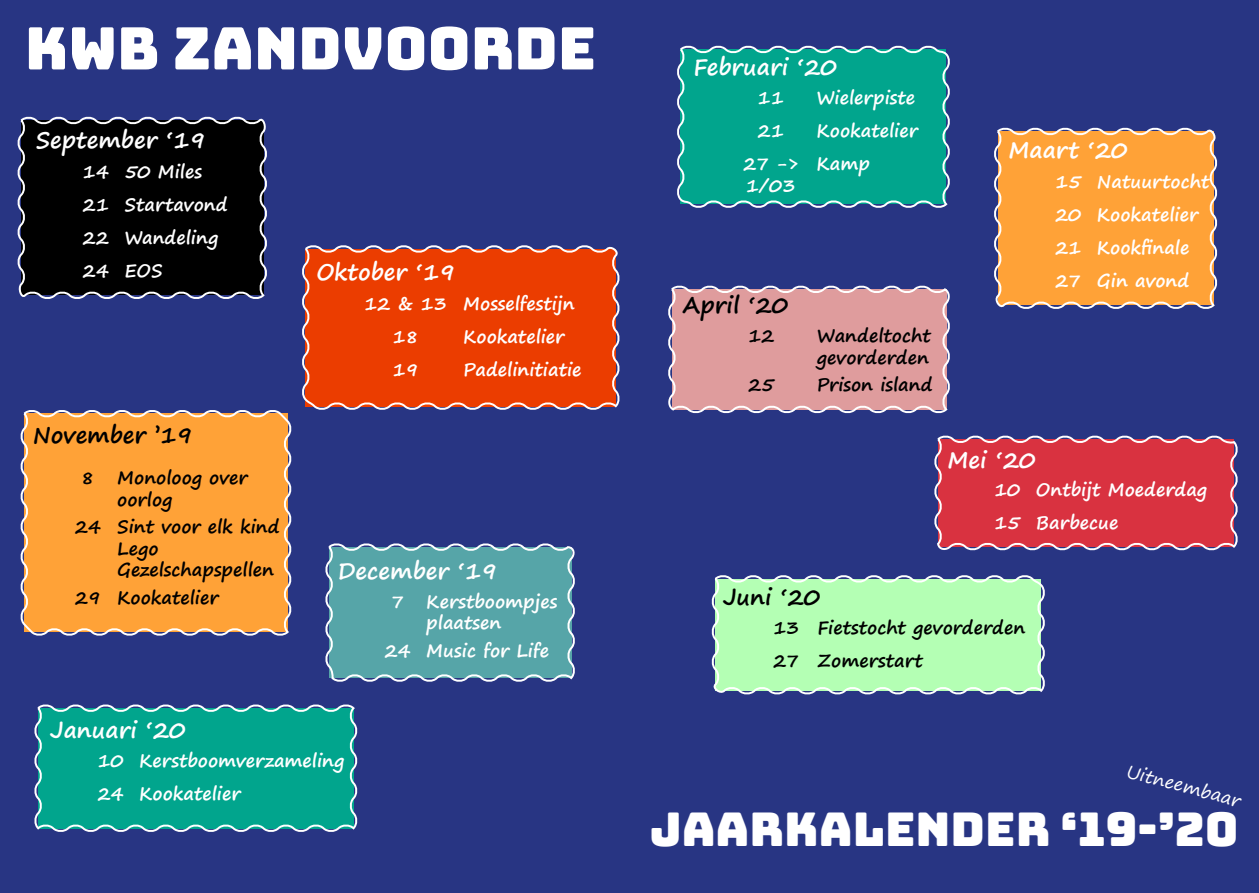
<style>
.page{position:relative;width:1259px;height:893px;background:#283583}
.page>*{position:absolute;margin:0;border:0;box-sizing:border-box;transform-origin:0 0}
.t1{font:58.5px "Bungee";color:#fff}
.t2{font:46.5px "Bungee";color:#fff}
.t3{font:700 22.5px "Segoe Print";color:#fff}
.t4{font:700 22.5px "Segoe Print";color:#000}
.t5{font:700 18px/33px "Segoe Print";color:#fff}
.t6{font:700 18px/21.6px "Segoe Print";color:#000}
.t7{font:18px "Segoe Print";color:#fff}
</style>
<div class="page">
<svg style="left:709px;top:572px;width:338px;height:125px"></svg>
<svg style="left:931px;top:433px;width:309px;height:120px"></svg>
<svg style="left:665px;top:283px;width:287px;height:133px"></svg>
<svg style="left:991px;top:125px;width:228px;height:187px"></svg>
<svg style="left:32px;top:702px;width:328px;height:133px"></svg>
<svg style="left:323px;top:541px;width:254px;height:143px"></svg>
<svg style="left:18px;top:407px;width:276px;height:231px"></svg>
<svg style="left:299px;top:242px;width:323px;height:171px"></svg>
<svg style="left:674px;top:43px;width:278px;height:168px"></svg>
<svg style="left:15px;top:114px;width:255px;height:188px"></svg>
<h1 class="t1" style="left:25px;top:15px;width:573px">KWB ZANDVOORDE</h1>
<p class="t3" style="left:36px;top:120px;width:172px">September ‘19</p>
<p class="t5" style="left:83px;top:154px;width:147px">14 50 Miles<br>21 Startavond<br>22 Wandeling<br>24 EOS</p>
<p class="t4" style="left:33px;top:415px;width:162px">November ’19</p>
<p class="t6" style="left:81px;top:466px;width:15px">8</p>
<p class="t6" style="left:117px;top:466px;width:132px">Monoloog over oorlog</p>
<p class="t6" style="left:117px;top:515px;width:164px;text-indent:-42px">24 Sint voor elk kind<br>Lego<br>Gezelschapspellen</p>
<p class="t6" style="left:75px;top:586px;width:145px">29 Kookatelier</p>
<p class="t3" style="left:316px;top:252px;width:141px">Oktober ‘19</p>
<p class="t5" style="left:392px;top:286px;width:184px;text-indent:-28px">12 &amp; 13 Mosselfestijn<br>18</p>
<p class="t5" style="left:463px;top:319px;width:103px">Kookatelier</p>
<p class="t5" style="left:392px;top:352px;width:28px">19</p>
<p class="t5" style="left:463px;top:352px;width:120px">Padelinitiatie</p>
<p class="t3" style="left:338px;top:550px;width:161px">December ‘19</p>
<p class="t5" style="left:426px;top:590px;width:133px;line-height:21.6px;text-indent:-35px">7 Kerstboompjes plaatsen</p>
<p class="t5" style="left:384px;top:633px;width:166px">24 Music for Life</p>
<p class="t3" style="left:51px;top:709px;width:136px">Januari ‘20</p>
<p class="t5" style="left:97px;top:743px;width:248px">10 Kerstboomverzameling<br>24 Kookatelier</p>
<p class="t3" style="left:693px;top:46px;width:145px">Februari ‘20</p>
<p class="t5" style="left:757px;top:80px;width:28px">11</p>
<p class="t5" style="left:816px;top:80px;width:100px">Wielerpiste</p>
<p class="t5" style="left:757px;top:114px;width:28px">21</p>
<p class="t5" style="left:816px;top:114px;width:103px">Kookatelier</p>
<p class="t5" style="left:743px;top:152px;width:57px;line-height:21.6px">27 -&gt;<br>1/03</p>
<p class="t5" style="left:816px;top:147px;width:55px">Kamp</p>
<p class="t4" style="left:683px;top:284px;width:107px">April ‘20</p>
<p class="t6" style="left:748px;top:324px;width:28px">12</p>
<p class="t6" style="left:817px;top:324px;width:115px">Wandeltocht gevorderden</p>
<p class="t6" style="left:748px;top:373px;width:28px">25</p>
<p class="t6" style="left:817px;top:373px;width:117px">Prison island</p>
<p class="t3" style="left:1008px;top:130px;width:121px">Maart ‘20</p>
<p class="t5" style="left:1055px;top:164px;width:156px">15 Natuurtocht<br>20 Kookatelier<br>21 Kookfinale<br>27 Gin avond</p>
<p class="t3" style="left:947px;top:440px;width:90px">Mei ‘20</p>
<p class="t5" style="left:994px;top:472px;width:214px">10 Ontbijt Moederdag<br>15 Barbecue</p>
<p class="t4" style="left:723px;top:576px;width:98px">Juni ‘20</p>
<p class="t6" style="left:773px;top:611px;width:254px;line-height:33px">13 Fietstocht gevorderden<br>27 Zomerstart</p>
<p class="t7" style="left:1131px;top:755px;width:119px;rotate:15deg">Uitneembaar</p>
<h2 class="t2" style="left:649px;top:803px;width:590px">JAARKALENDER ‘19-’20</h2>
</div>
